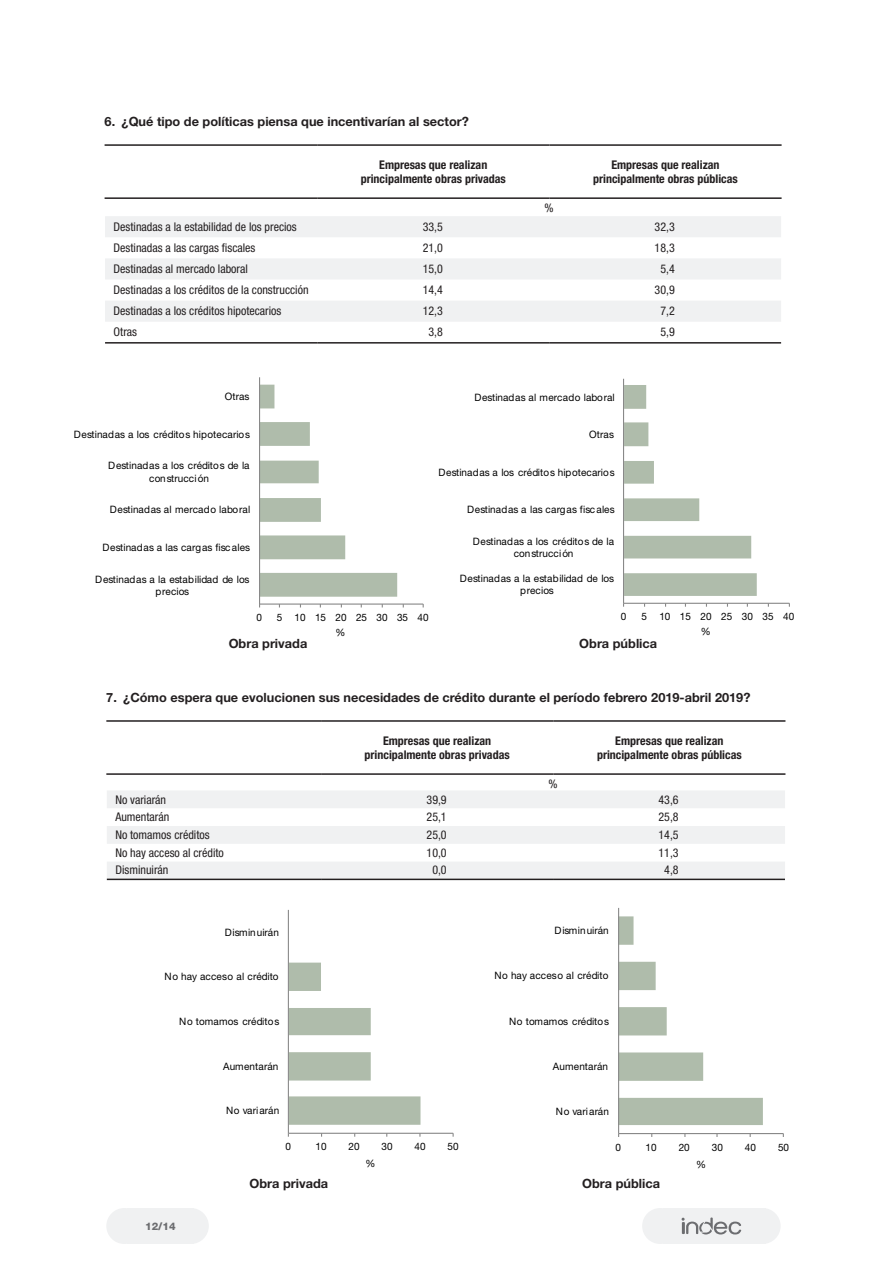
<style>
.page{position:relative;width:893px;height:1263px;background:#fff}
.page>*{position:absolute;margin:0;border:0;box-sizing:border-box;transform-origin:0 0}
.t1{font:700 12.75px "Helvetica Neue LT Std";color:#231f20}
.t2{font:condensed 12px "Helvetica Neue LT Std";color:#231f20}
.t3{font:700 condensed 12px "Helvetica Neue LT Std";color:#231f20}
.t4{font:800 10.5px "Helvetica Neue LT Std";color:#6c6d70}
.t5{font:10.2px/12.3px "Helvetica Neue LT Std";letter-spacing:.02em;color:#000;text-align:center}
.t6{font:10.2px/12.3px "Helvetica Neue LT Std";color:#000;text-align:center}
</style>
<div class="page">
<div style="left:642px;top:1208px;width:36px;height:36px;background:#f0f1f2;border-radius:50%"></div>
<div style="left:106px;top:1208px;width:36px;height:36px;background:#f0f1f2;border-radius:50%"></div>
<div style="left:745px;top:1208px;width:36px;height:36px;background:#f0f1f2;border-radius:50%"></div>
<div style="left:173px;top:1208px;width:36px;height:36px;background:#f0f1f2;border-radius:50%"></div>
<div style="left:663px;top:1208px;width:103px;height:36px;background:#f0f1f2"></div>
<div style="left:127px;top:1208px;width:67px;height:36px;background:#f0f1f2"></div>
<svg style="left:682px;top:1217px;width:59px;height:17px"></svg>
<svg style="left:619px;top:916px;width:144px;height:209px"></svg>
<hr style="left:619px;top:1133px;width:164px;height:1px;background:#898989">
<hr style="left:618px;top:908px;width:1px;height:225px;background:#898989">
<svg style="left:289px;top:962px;width:131px;height:163px"></svg>
<hr style="left:288px;top:1133px;width:165px;height:1px;background:#898989">
<hr style="left:288px;top:910px;width:1px;height:223px;background:#898989">
<svg style="left:260px;top:385px;width:137px;height:212px"></svg>
<hr style="left:260px;top:603px;width:163px;height:2px;background:#898989">
<hr style="left:259px;top:377px;width:1px;height:227px;background:#898989">
<svg style="left:105px;top:216px;width:676px;height:106px;fill:#f0f1f2"></svg>
<hr style="left:105px;top:342px;width:212px;height:2px;background:#231f20">
<hr style="left:317px;top:342px;width:232px;height:2px;background:#231f20">
<hr style="left:549px;top:342px;width:232px;height:2px;background:#231f20">
<hr style="left:105px;top:144px;width:212px;height:2px;background:#231f20">
<hr style="left:317px;top:144px;width:232px;height:2px;background:#231f20">
<hr style="left:549px;top:144px;width:233px;height:2px;background:#231f20">
<hr style="left:105px;top:197px;width:212px;height:2px;background:#231f20">
<hr style="left:317px;top:197px;width:232px;height:2px;background:#231f20">
<hr style="left:549px;top:197px;width:233px;height:2px;background:#231f20">
<svg style="left:107px;top:791px;width:678px;height:88px;fill:#f0f1f2"></svg>
<hr style="left:107px;top:879px;width:214px;height:1px;background:#231f20">
<hr style="left:321px;top:879px;width:232px;height:1px;background:#231f20">
<hr style="left:553px;top:879px;width:232px;height:1px;background:#231f20">
<hr style="left:106px;top:720px;width:215px;height:2px;background:#231f20">
<hr style="left:321px;top:720px;width:232px;height:2px;background:#231f20">
<hr style="left:553px;top:720px;width:232px;height:2px;background:#231f20">
<hr style="left:106px;top:773px;width:215px;height:2px;background:#231f20">
<hr style="left:321px;top:773px;width:232px;height:2px;background:#231f20">
<hr style="left:553px;top:773px;width:232px;height:2px;background:#231f20">
<svg style="left:624px;top:385px;width:133px;height:211px"></svg>
<hr style="left:623px;top:603px;width:166px;height:1px;background:#898989">
<hr style="left:623px;top:379px;width:1px;height:224px;background:#898989">
<p class="t1" style="left:105px;top:114px;width:366px">6. ¿Qué tipo de políticas piensa que incentivarían al sector?</p>
<p class="t3" style="left:379px;top:157px;width:110px">Empresas que realizan</p>
<p class="t3" style="left:361px;top:172px;width:147px">principalmente obras privadas</p>
<p class="t2" style="left:545px;top:201px;width:11px">%</p>
<p class="t3" style="left:611px;top:157px;width:110px">Empresas que realizan</p>
<p class="t3" style="left:593px;top:172px;width:146px">principalmente obras públicas</p>
<p class="t2" style="left:114px;top:220px;width:185px">Destinadas a la estabilidad de los precios</p>
<p class="t2" style="left:423px;top:220px;width:22px">33,5</p>
<p class="t2" style="left:655px;top:220px;width:22px">32,3</p>
<p class="t2" style="left:114px;top:241px;width:143px">Destinadas a las cargas fiscales</p>
<p class="t2" style="left:423px;top:241px;width:22px">21,0</p>
<p class="t2" style="left:655px;top:241px;width:22px">18,3</p>
<p class="t2" style="left:114px;top:262px;width:136px">Destinadas al mercado laboral</p>
<p class="t2" style="left:423px;top:262px;width:22px">15,0</p>
<p class="t2" style="left:660px;top:262px;width:16px">5,4</p>
<p class="t2" style="left:114px;top:283px;width:196px">Destinadas a los créditos de la construcción</p>
<p class="t2" style="left:423px;top:283px;width:22px">14,4</p>
<p class="t2" style="left:655px;top:283px;width:22px">30,9</p>
<p class="t2" style="left:114px;top:304px;width:169px">Destinadas a los créditos hipotecarios</p>
<p class="t2" style="left:423px;top:304px;width:22px">12,3</p>
<p class="t2" style="left:660px;top:304px;width:16px">7,2</p>
<p class="t2" style="left:114px;top:325px;width:25px">Otras</p>
<p class="t2" style="left:428px;top:325px;width:16px">3,8</p>
<p class="t2" style="left:660px;top:325px;width:16px">5,9</p>
<p class="t5" style="left:225px;top:390px;width:26px">Otras</p>
<p class="t5" style="left:474px;top:391px;width:142px">Destinadas al mercado laboral</p>
<p class="t5" style="left:74px;top:428px;width:178px">Destinadas a los créditos hipotecarios</p>
<p class="t5" style="left:589px;top:428px;width:26px">Otras</p>
<p class="t5" style="left:108px;top:459px;width:143px">Destinadas a los créditos de la construcción</p>
<p class="t5" style="left:438px;top:466px;width:178px">Destinadas a los créditos hipotecarios</p>
<p class="t5" style="left:110px;top:503px;width:142px">Destinadas al mercado laboral</p>
<p class="t5" style="left:467px;top:503px;width:149px">Destinadas a las cargas fiscales</p>
<p class="t5" style="left:103px;top:541px;width:149px">Destinadas a las cargas fiscales</p>
<p class="t5" style="left:473px;top:535px;width:143px">Destinadas a los créditos de la construcción</p>
<p class="t6" style="left:95px;top:573px;width:156px">Destinadas a la estabilidad de los precios</p>
<p class="t6" style="left:460px;top:572px;width:156px">Destinadas a la estabilidad de los precios</p>
<p class="t5" style="left:256px;top:611px;width:7px">0</p>
<p class="t6" style="left:277px;top:611px;width:153px">5 10 15 20 25 30 35 40</p>
<p class="t5" style="left:621px;top:610px;width:7px">0</p>
<p class="t6" style="left:641px;top:610px;width:154px">5 10 15 20 25 30 35 40</p>
<p class="t5" style="left:336px;top:626px;width:11px">%</p>
<p class="t5" style="left:701px;top:625px;width:11px">%</p>
<p class="t1" style="left:229px;top:636px;width:80px">Obra privada</p>
<p class="t1" style="left:579px;top:636px;width:79px">Obra pública</p>
<p class="t1" style="left:106px;top:690px;width:646px">7. ¿Cómo espera que evolucionen sus necesidades de crédito durante el período febrero 2019-abril 2019?</p>
<p class="t3" style="left:383px;top:733px;width:110px">Empresas que realizan</p>
<p class="t3" style="left:365px;top:747px;width:147px">principalmente obras privadas</p>
<p class="t2" style="left:548px;top:777px;width:11px">%</p>
<p class="t3" style="left:615px;top:733px;width:110px">Empresas que realizan</p>
<p class="t3" style="left:597px;top:747px;width:146px">principalmente obras públicas</p>
<p class="t2" style="left:115px;top:792px;width:52px">No variarán</p>
<p class="t2" style="left:427px;top:792px;width:22px">39,9</p>
<p class="t2" style="left:658px;top:792px;width:22px">43,6</p>
<p class="t2" style="left:115px;top:810px;width:55px">Aumentarán</p>
<p class="t2" style="left:427px;top:810px;width:22px">25,1</p>
<p class="t2" style="left:658px;top:810px;width:22px">25,8</p>
<p class="t2" style="left:115px;top:828px;width:96px">No tomamos créditos</p>
<p class="t2" style="left:427px;top:828px;width:22px">25,0</p>
<p class="t2" style="left:658px;top:828px;width:22px">14,5</p>
<p class="t2" style="left:115px;top:846px;width:110px">No hay acceso al crédito</p>
<p class="t2" style="left:427px;top:846px;width:22px">10,0</p>
<p class="t2" style="left:658px;top:846px;width:22px">11,3</p>
<p class="t2" style="left:115px;top:863px;width:55px">Disminuirán</p>
<p class="t2" style="left:432px;top:863px;width:16px">0,0</p>
<p class="t2" style="left:664px;top:863px;width:16px">4,8</p>
<p class="t6" style="left:225px;top:926px;width:56px">Disminuirán</p>
<p class="t6" style="left:555px;top:924px;width:56px">Disminuirán</p>
<p class="t5" style="left:165px;top:970px;width:116px">No hay acceso al crédito</p>
<p class="t5" style="left:494px;top:969px;width:116px">No hay acceso al crédito</p>
<p class="t5" style="left:179px;top:1015px;width:102px">No tomamos créditos</p>
<p class="t5" style="left:509px;top:1014px;width:102px">No tomamos créditos</p>
<p class="t5" style="left:223px;top:1060px;width:57px">Aumentarán</p>
<p class="t5" style="left:553px;top:1060px;width:57px">Aumentarán</p>
<p class="t5" style="left:226px;top:1104px;width:55px">No variarán</p>
<p class="t5" style="left:556px;top:1105px;width:55px">No variarán</p>
<p class="t5" style="left:286px;top:1140px;width:7px">0</p>
<p class="t5" style="left:316px;top:1140px;width:13px">10</p>
<p class="t5" style="left:349px;top:1140px;width:13px">20</p>
<p class="t5" style="left:382px;top:1140px;width:13px">30</p>
<p class="t5" style="left:415px;top:1140px;width:13px">40</p>
<p class="t5" style="left:447px;top:1140px;width:13px">50</p>
<p class="t5" style="left:615px;top:1141px;width:7px">0</p>
<p class="t5" style="left:646px;top:1141px;width:13px">10</p>
<p class="t5" style="left:679px;top:1141px;width:13px">20</p>
<p class="t5" style="left:712px;top:1141px;width:13px">30</p>
<p class="t5" style="left:745px;top:1141px;width:13px">40</p>
<p class="t5" style="left:778px;top:1141px;width:13px">50</p>
<p class="t5" style="left:365px;top:1157px;width:11px">%</p>
<p class="t5" style="left:696px;top:1158px;width:11px">%</p>
<p class="t4" style="left:145px;top:1220px;width:32px">12/14</p>
<p class="t1" style="left:250px;top:1176px;width:80px">Obra privada</p>
<p class="t1" style="left:582px;top:1176px;width:79px">Obra pública</p>
</div>
